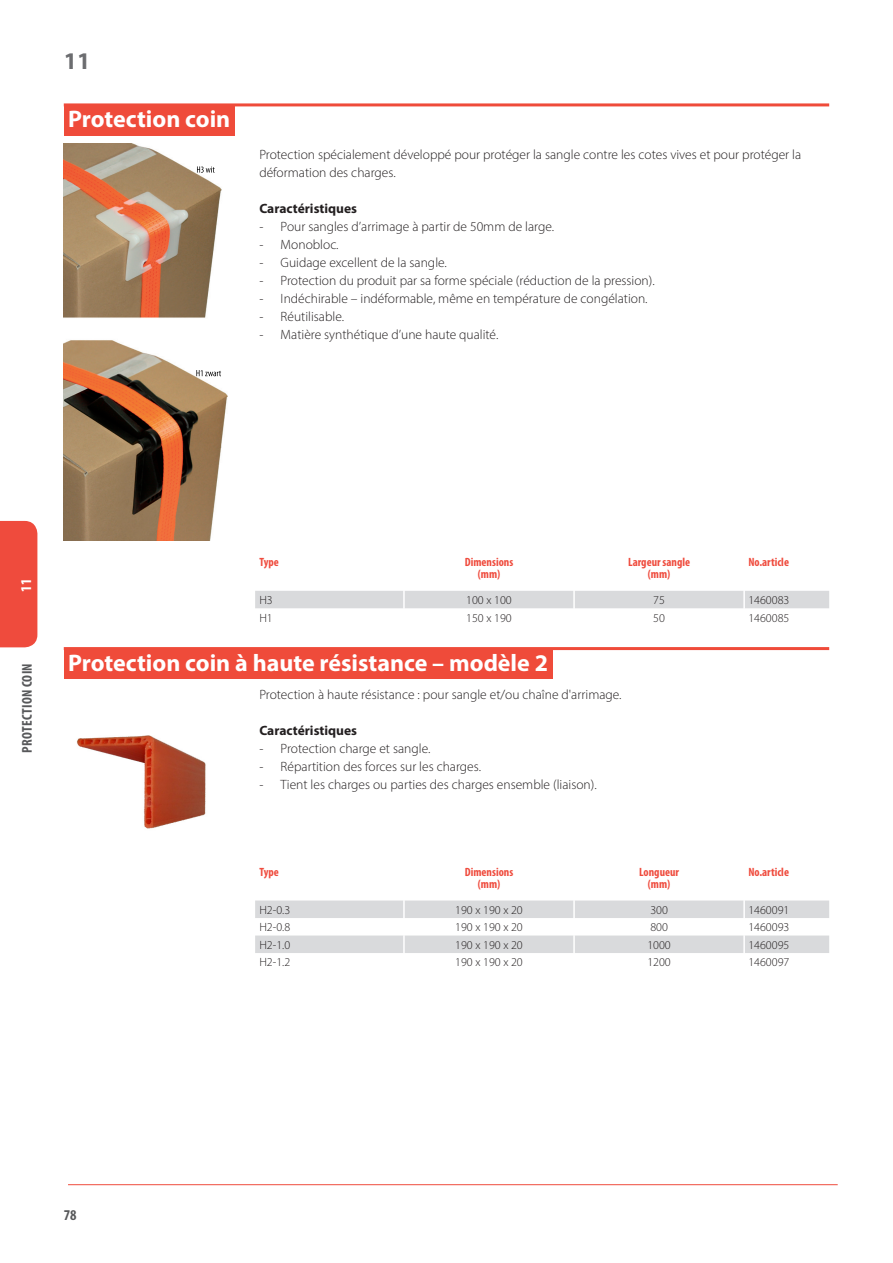
<style>
.page{position:relative;width:893px;height:1263px;background:#fff}
.page>*{position:absolute;margin:0;border:0;box-sizing:border-box;transform-origin:0 0}
.t1{font:700 24px "Myriad Pro";color:#fff}
.t2{font:700 24px "Myriad Pro";color:#6c6d70}
.t3{font:700 condensed 15px "Myriad Pro";color:#57585a}
.t4{font:700 condensed 15px "Myriad Pro";color:#fff}
.t5{font:700 condensed 14.25px "Myriad Pro";letter-spacing:.02em;color:#57585a}
.t6{font:300 13.5px/18px "Myriad Pro";color:#231f20}
.t7{font:700 13.5px "Myriad Pro";color:#231f20}
.t8{font:300 12px "Myriad Pro";color:#231f20}
.t9{font:700 condensed 12px/12px "Myriad Pro";color:#ef4b3d;text-align:center}
</style>
<div class="page">
<hr style="left:68px;top:1184px;width:770px;height:1px;background:#ef4b3d">
<div style="left:0;top:521px;width:37px;height:126px;background:#ef4b3d"></div>
<hr style="left:64px;top:103px;width:765px;height:3px;background:#ef4b3a">
<div style="left:64px;top:105px;width:171px;height:31px;background:#ef4b3a"></div>
<div style="left:255px;top:591px;width:574px;height:18px;background:#d9dadc"></div>
<hr style="left:64px;top:647px;width:765px;height:3px;background:#ef4b3a">
<div style="left:64px;top:648px;width:488px;height:31px;background:#ef4b3a"></div>
<svg style="left:255px;top:900px;width:574px;height:53px"></svg>
<img style="left:64px;top:143px;width:164px;height:398px">
<img style="left:197px;top:166px;width:18px;height:7px">
<img style="left:196px;top:370px;width:25px;height:6px">
<img style="left:77px;top:735px;width:129px;height:94px">
<h1 class="t2" style="left:64px;top:45px;width:28px">11</h1>
<h1 class="t1" style="left:68px;top:103px;width:164px">Protection coin</h1>
<p class="t6" style="left:259px;top:145px;width:543px">Protection spécialement développé pour protéger la sangle contre les cotes vives et pour protéger la déformation des charges.</p>
<p class="t7" style="left:259px;top:200px;width:99px">Caractéristiques</p>
<p class="t6" style="left:259px;top:217px;width:296px">- Pour sangles d’arrimage à partir de 50mm de large.</p>
<p class="t6" style="left:259px;top:235px;width:81px">- Monobloc.</p>
<p class="t6" style="left:259px;top:253px;width:189px">- Guidage excellent de la sangle.</p>
<p class="t6" style="left:259px;top:271px;width:397px">- Protection du produit par sa forme spéciale (réduction de la pression).</p>
<p class="t6" style="left:259px;top:289px;width:390px">- Indéchirable – indéformable, même en température de congélation.</p>
<p class="t6" style="left:259px;top:307px;width:86px">- Réutilisable.</p>
<p class="t6" style="left:259px;top:325px;width:241px">- Matière synthétique d’une haute qualité.</p>
<p class="t4" style="left:17px;top:592px;width:14px;rotate:-90deg">11</p>
<p class="t5" style="left:18px;top:753px;width:91px;rotate:-90deg">Protection coin</p>
<p class="t9" style="left:259px;top:556px;width:21px">Type</p>
<p class="t9" style="left:465px;top:556px;width:50px">Dimensions (mm)</p>
<p class="t9" style="left:628px;top:556px;width:63px">Largeur sangle (mm)</p>
<p class="t9" style="left:748px;top:556px;width:42px">No.article</p>
<p class="t8" style="left:259px;top:593px;width:15px">H3</p>
<p class="t8" style="left:466px;top:593px;width:47px">100 x 100</p>
<p class="t8" style="left:653px;top:593px;width:13px">75</p>
<p class="t8" style="left:748px;top:593px;width:42px">1460083</p>
<p class="t8" style="left:259px;top:610px;width:15px">H1</p>
<p class="t8" style="left:466px;top:610px;width:47px">150 x 190</p>
<p class="t8" style="left:653px;top:610px;width:13px">50</p>
<p class="t8" style="left:748px;top:610px;width:42px">1460085</p>
<h1 class="t1" style="left:68px;top:647px;width:482px">Protection coin à haute résistance – modèle 2</h1>
<p class="t6" style="left:259px;top:685px;width:364px">Protection à haute résistance : pour sangle et/ou chaîne d'arrimage.</p>
<p class="t7" style="left:259px;top:722px;width:99px">Caractéristiques</p>
<p class="t6" style="left:259px;top:739px;width:173px">- Protection charge et sangle.</p>
<p class="t6" style="left:259px;top:757px;width:223px">- Répartition des forces sur les charges.</p>
<p class="t6" style="left:259px;top:775px;width:339px">- Tient les charges ou parties des charges ensemble (liaison).</p>
<p class="t9" style="left:259px;top:865px;width:21px">Type</p>
<p class="t9" style="left:465px;top:865px;width:50px">Dimensions (mm)</p>
<p class="t9" style="left:639px;top:865px;width:41px">Longueur (mm)</p>
<p class="t9" style="left:748px;top:865px;width:42px">No.article</p>
<p class="t8" style="left:259px;top:902px;width:32px">H2-0.3</p>
<p class="t8" style="left:455px;top:902px;width:69px">190 x 190 x 20</p>
<p class="t8" style="left:650px;top:902px;width:19px">300</p>
<p class="t8" style="left:748px;top:902px;width:42px">1460091</p>
<p class="t8" style="left:259px;top:920px;width:32px">H2-0.8</p>
<p class="t8" style="left:455px;top:920px;width:69px">190 x 190 x 20</p>
<p class="t8" style="left:650px;top:920px;width:19px">800</p>
<p class="t8" style="left:748px;top:920px;width:42px">1460093</p>
<p class="t8" style="left:259px;top:937px;width:32px">H2-1.0</p>
<p class="t8" style="left:455px;top:937px;width:69px">190 x 190 x 20</p>
<p class="t8" style="left:647px;top:937px;width:25px">1000</p>
<p class="t8" style="left:748px;top:937px;width:42px">1460095</p>
<p class="t8" style="left:259px;top:955px;width:32px">H2-1.2</p>
<p class="t8" style="left:455px;top:955px;width:69px">190 x 190 x 20</p>
<p class="t8" style="left:647px;top:955px;width:25px">1200</p>
<p class="t8" style="left:748px;top:955px;width:42px">1460097</p>
<p class="t3" style="left:64px;top:1205px;width:14px">78</p>
</div>
